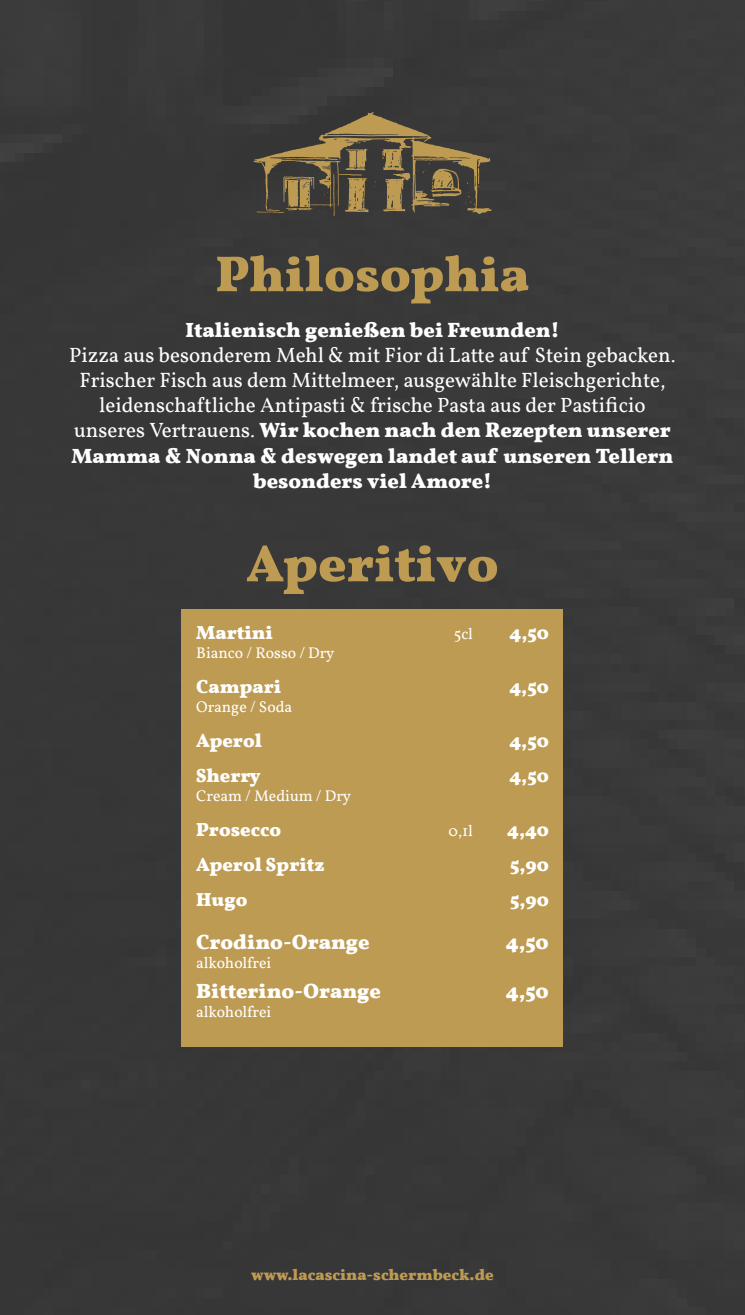
<style>
.page{position:relative;width:745px;height:1315px;background:#fff}
.page>*{position:absolute;margin:0;border:0;box-sizing:border-box;transform-origin:0 0}
.t1{font:700 52.5px "Vollkorn";color:#be9b53}
.t2{font:700 50.75px "Vollkorn";color:#be9b53}
.t3{font:21px/25.2px "Vollkorn";color:#fff;text-align:center}
.t4{font:700 21px "Vollkorn";color:#fff}
.t5{font:700 19.25px "Vollkorn";color:#fff}
.t6{font:15.75px "Vollkorn";color:#fff}
.t7{font:700 15.75px "Vollkorn";color:#be9b53}
.s1{font-weight:700}
</style>
<div class="page">
<div style="left:0;top:0;width:744px;height:1315px;background:#373636"></div>
<svg style="left:253px;top:112px;width:238px;height:104px"></svg>
<div style="left:182px;top:610px;width:380px;height:437px;background:#be9b53"></div>
<h2 class="t2" style="left:215px;top:243px;width:315px">Philosophia</h2>
<p class="t4" style="left:185px;top:317px;width:375px">Italienisch genießen bei Freunden!</p>
<p class="t3" style="left:69px;top:342px;width:607px">Pizza aus besonderem Mehl &amp; mit Fior di Latte auf Stein gebacken.<br>Frischer Fisch aus dem Mittelmeer, ausgewählte Fleischgerichte, leidenschaftliche Antipasti &amp; frische Pasta aus der Pastificio unseres Vertrauens. <span class="s1">Wir kochen nach den Rezepten unserer Mamma &amp; Nonna &amp; deswegen landet auf unseren Tellern besonders viel Amore!</span></p>
<h1 class="t1" style="left:246px;top:531px;width:254px">Aperitivo</h1>
<p class="t5" style="left:196px;top:620px;width:78px">Martini</p>
<p class="t6" style="left:453px;top:624px;width:21px">5cl</p>
<p class="t5" style="left:509px;top:620px;width:41px">4,50</p>
<p class="t6" style="left:196px;top:643px;width:140px">Bianco / Rosso / Dry</p>
<p class="t5" style="left:196px;top:674px;width:87px">Campari</p>
<p class="t5" style="left:509px;top:674px;width:41px">4,50</p>
<p class="t6" style="left:196px;top:697px;width:97px">Orange / Soda</p>
<p class="t5" style="left:196px;top:728px;width:67px">Aperol</p>
<p class="t5" style="left:509px;top:728px;width:41px">4,50</p>
<p class="t5" style="left:196px;top:763px;width:66px">Sherry</p>
<p class="t5" style="left:509px;top:763px;width:41px">4,50</p>
<p class="t6" style="left:196px;top:786px;width:156px">Cream / Medium / Dry</p>
<p class="t5" style="left:196px;top:817px;width:86px">Prosecco</p>
<p class="t6" style="left:448px;top:821px;width:26px">0,1l</p>
<p class="t5" style="left:507px;top:817px;width:43px">4,40</p>
<p class="t5" style="left:196px;top:852px;width:130px">Aperol Spritz</p>
<p class="t5" style="left:509px;top:852px;width:40px">5,90</p>
<p class="t5" style="left:196px;top:887px;width:53px">Hugo</p>
<p class="t5" style="left:509px;top:887px;width:40px">5,90</p>
<p class="t4" style="left:196px;top:929px;width:175px">Crodino-Orange</p>
<p class="t4" style="left:505px;top:929px;width:44px">4,50</p>
<p class="t6" style="left:196px;top:953px;width:77px">alkoholfrei</p>
<p class="t4" style="left:196px;top:978px;width:186px">Bitterino-Orange</p>
<p class="t4" style="left:505px;top:978px;width:44px">4,50</p>
<p class="t6" style="left:196px;top:1002px;width:77px">alkoholfrei</p>
<p class="t7" style="left:251px;top:1265px;width:244px">www.lacascina-schermbeck.de</p>
</div>
